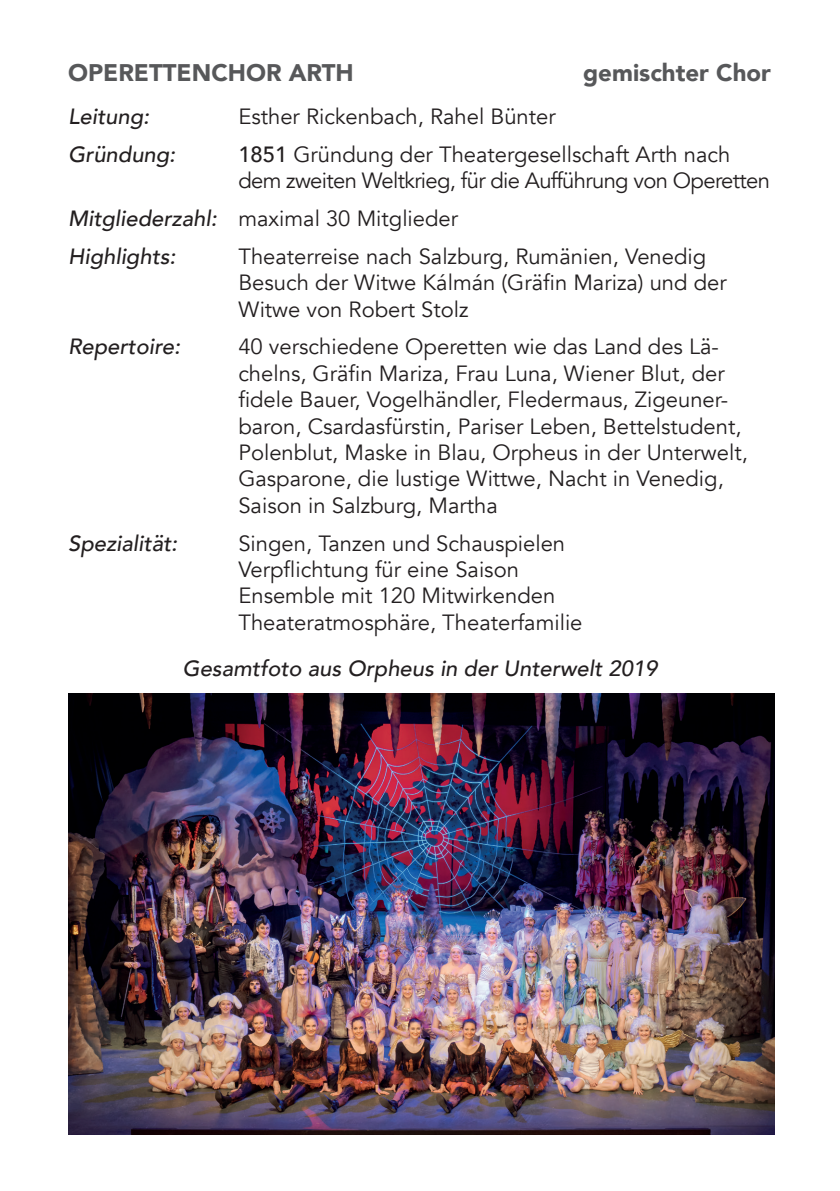
<style>
.page{position:relative;width:840px;height:1191px;background:#fff}
.page>*{position:absolute;margin:0;border:0;box-sizing:border-box;transform-origin:0 0}
.t1{font:900 24px "Avenir";color:#57585a}
.t2{font:22px/26.4px "Avenir";color:#231f20}
.t3{font:italic 500 22px/37.8px "Avenir";color:#231f20}
.t4{font:22px/26.4px "Avenir";letter-spacing:-.03em;color:#231f20}
.s1{font-weight:500}
.s2{font-weight:400;font-style:normal}
</style>
<div class="page">
<img style="left:68px;top:693px;width:705px;height:441px">
<p class="t1" style="left:68px;top:52px;width:287px">OPERETTENCHOR ARTH</p>
<p class="t1" style="left:583px;top:52px;width:189px">gemischter Chor</p>
<p class="t3" style="left:68px;top:98px;width:83px">Leitung:</p>
<p class="t2" style="left:238px;top:104px;width:319px">Esther Rickenbach, Rahel Bünter</p>
<p class="t3" style="left:68px;top:136px;width:109px">Gründung:</p>
<p class="t4" style="left:238px;top:141px;width:533px"><span class="s1">1851</span> Gründung der Theatergesellschaft Arth nach dem zweiten Weltkrieg, für die Aufführung von Operetten</p>
<p class="t3" style="left:68px;top:200px;width:391px">Mitgliederzahl: <span class="s2">maximal 30 Mitglieder<br></span>Highlights:</p>
<p class="t2" style="left:238px;top:243px;width:489px">Theaterreise nach Salzburg, Rumänien, Venedig<br>Besuch der Witwe Kálmán (Gräfin Mariza) und der<br>Witwe von Robert Stolz</p>
<p class="t3" style="left:68px;top:328px;width:114px">Repertoire:</p>
<p class="t2" style="left:238px;top:334px;width:510px">40 verschiedene Operetten wie das Land des Lä&shy;chelns, Gräfin Mariza, Frau Luna, Wiener Blut, der fidele Bauer, Vogelhändler, Fledermaus, Zigeuner&shy;baron, Csardasfürstin, Pariser Leben, Bettelstudent, Polenblut, Maske in Blau, Orpheus in der Unterwelt, Gasparone, die lustige Wittwe, Nacht in Venedig, Saison in Salzburg, Martha</p>
<p class="t3" style="left:68px;top:524px;width:111px">Spezialität:</p>
<p class="t2" style="left:238px;top:530px;width:345px">Singen, Tanzen und Schauspielen Verpflichtung für eine Saison Ensemble mit 120 Mitwirkenden Theateratmosphäre, Theaterfamilie</p>
<p class="t3" style="left:182px;top:649px;width:476px">Gesamtfoto aus Orpheus in der Unterwelt 2019</p>
</div>
